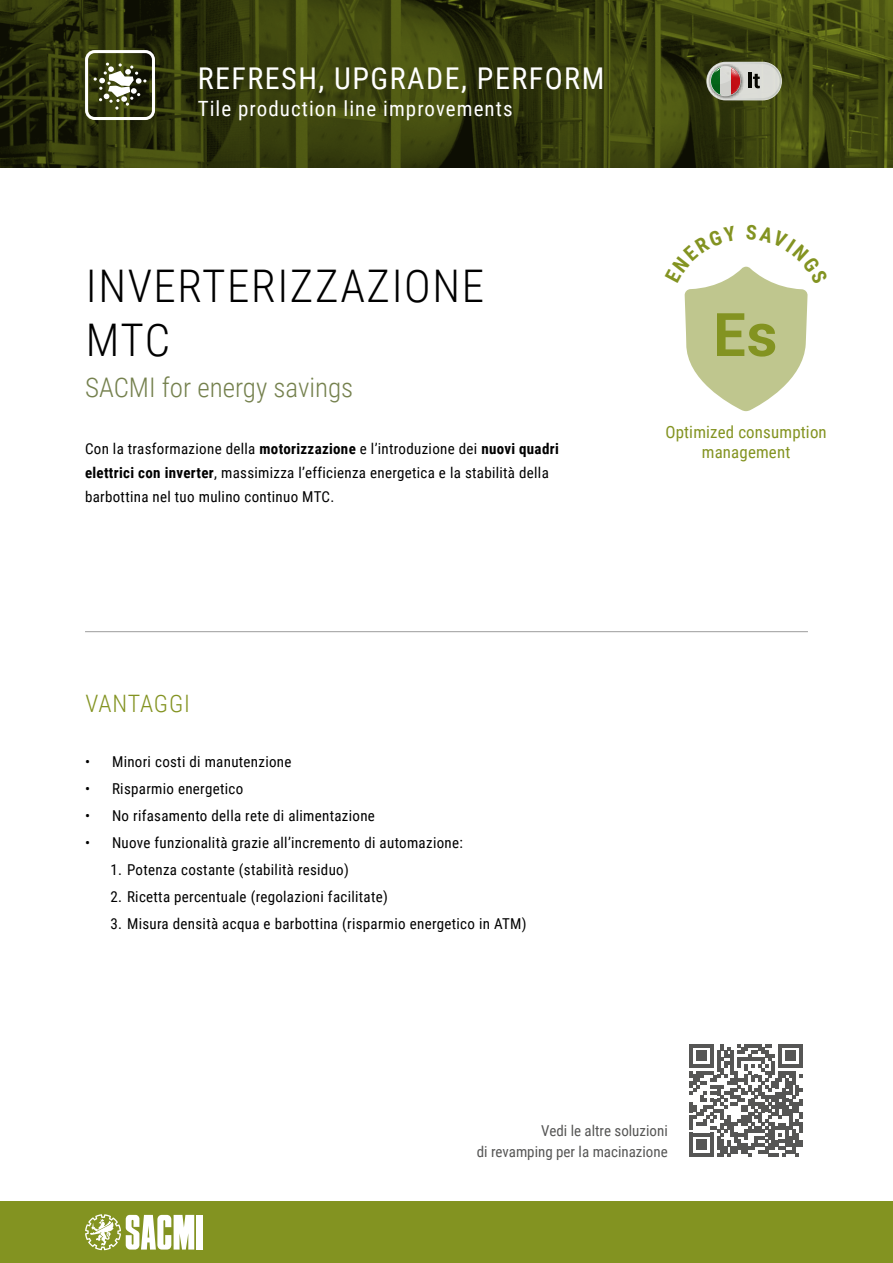
<style>
.page{position:relative;width:893px;height:1263px;background:#fff}
.page>*{position:absolute;margin:0;border:0;box-sizing:border-box;transform-origin:0 0}
.t1{font:300 45px/54px "Roboto Condensed";letter-spacing:.035em;color:#000}
.t2{font:30px "Roboto Condensed";letter-spacing:.05em;color:#fff}
.t3{font:300 27px "Roboto Condensed";color:#75814e}
.t4{font:300 24px "Roboto Condensed";letter-spacing:.03em;color:#839321}
.t5{font:21px "Roboto Condensed";letter-spacing:.05em;color:#fff}
.t6{font:16.8px/20.2px "Roboto Condensed";letter-spacing:.01em;color:#839321;text-align:center}
.t7{font:15px/24px "Roboto Condensed";letter-spacing:.02em;color:#000}
.t8{font:15px/21px "Roboto Condensed";color:#565655;text-align:right}
.s1{font-weight:700}
</style>
<div class="page">
<img style="left:0;top:0;width:893px;height:168px">
<div style="left:0;top:1201px;width:893px;height:62px;background:#839321"></div>
<div style="left:196px;top:1215px;width:6px;height:34px;background:#fff"></div>
<svg style="left:85px;top:1214px;width:109px;height:36px"></svg>
<div style="left:85px;top:50px;width:70px;height:70px;border:3px solid #fff;border-radius:8px"></div>
<svg style="left:94px;top:63px;width:52px;height:47px"></svg>
<hr style="left:85px;top:631px;width:723px;height:1px;background:#9c9c9c">
<div style="left:707px;top:62px;width:74px;height:38px;background:#cdcfc9;border-radius:19px"></div>
<div style="left:709px;top:64px;width:71px;height:34px;background:#dbdcd7;border-radius:17px"></div>
<svg style="left:707px;top:63px;width:38px;height:38px"></svg>
<svg style="left:710px;top:66px;width:31px;height:30px"></svg>
<svg style="left:711px;top:94px;width:9px;height:2px"></svg>
<svg style="left:731px;top:94px;width:9px;height:2px"></svg>
<svg style="left:711px;top:66px;width:29px;height:30px"></svg>
<svg style="left:711px;top:66px;width:29px;height:28px"></svg>
<hr style="left:748px;top:73px;width:3px;height:15px;background:#000">
<svg style="left:753px;top:74px;width:7px;height:14px"></svg>
<svg style="left:690px;top:1044px;width:112px;height:113px"></svg>
<svg style="left:684px;top:266px;width:124px;height:145px"></svg>
<h2 class="t2" style="left:198px;top:58px;width:408px">REFRESH, UPGRADE, PERFORM</h2>
<h3 class="t5" style="left:198px;top:94px;width:316px">Tile production line improvements</h3>
<h1 class="t1" style="left:86px;top:257px;width:400px">INVERTERIZZAZIONE<br>MTC</h1>
<h3 class="t3" style="left:85px;top:368px;width:270px">SACMI for energy savings</h3>
<p class="t7" style="left:85px;top:436px;width:475px">Con la trasformazione della <span class="s1">motorizzazione</span> e l’introduzione dei <span class="s1">nuovi quadri elettrici con inverter</span>, massimizza l’efficienza energetica e la stabilità della barbottina nel tuo mulino continuo MTC.</p>
<p class="t6" style="left:665px;top:421px;width:163px">Optimized consumption management</p>
<h3 class="t4" style="left:85px;top:687px;width:106px">VANTAGGI</h3>
<p class="t7" style="left:85px;top:749px;width:208px">• Minori costi di manutenzione</p>
<p class="t7" style="left:85px;top:776px;width:160px">• Risparmio energetico</p>
<p class="t7" style="left:85px;top:803px;width:291px">• No rifasamento della rete di alimentazione</p>
<p class="t7" style="left:85px;top:830px;width:379px">• Nuove funzionalità grazie all’incremento di automazione:</p>
<p class="t7" style="left:111px;top:857px;width:240px">1. Potenza costante (stabilità residuo)</p>
<p class="t7" style="left:111px;top:884px;width:279px">2. Ricetta percentuale (regolazioni facilitate)</p>
<p class="t7" style="left:111px;top:911px;width:418px">3. Misura densità acqua e barbottina (risparmio energetico in ATM)</p>
<p class="t8" style="left:477px;top:1120px;width:192px">Vedi le altre soluzioni<br>di revamping per la macinazione</p>
</div>
